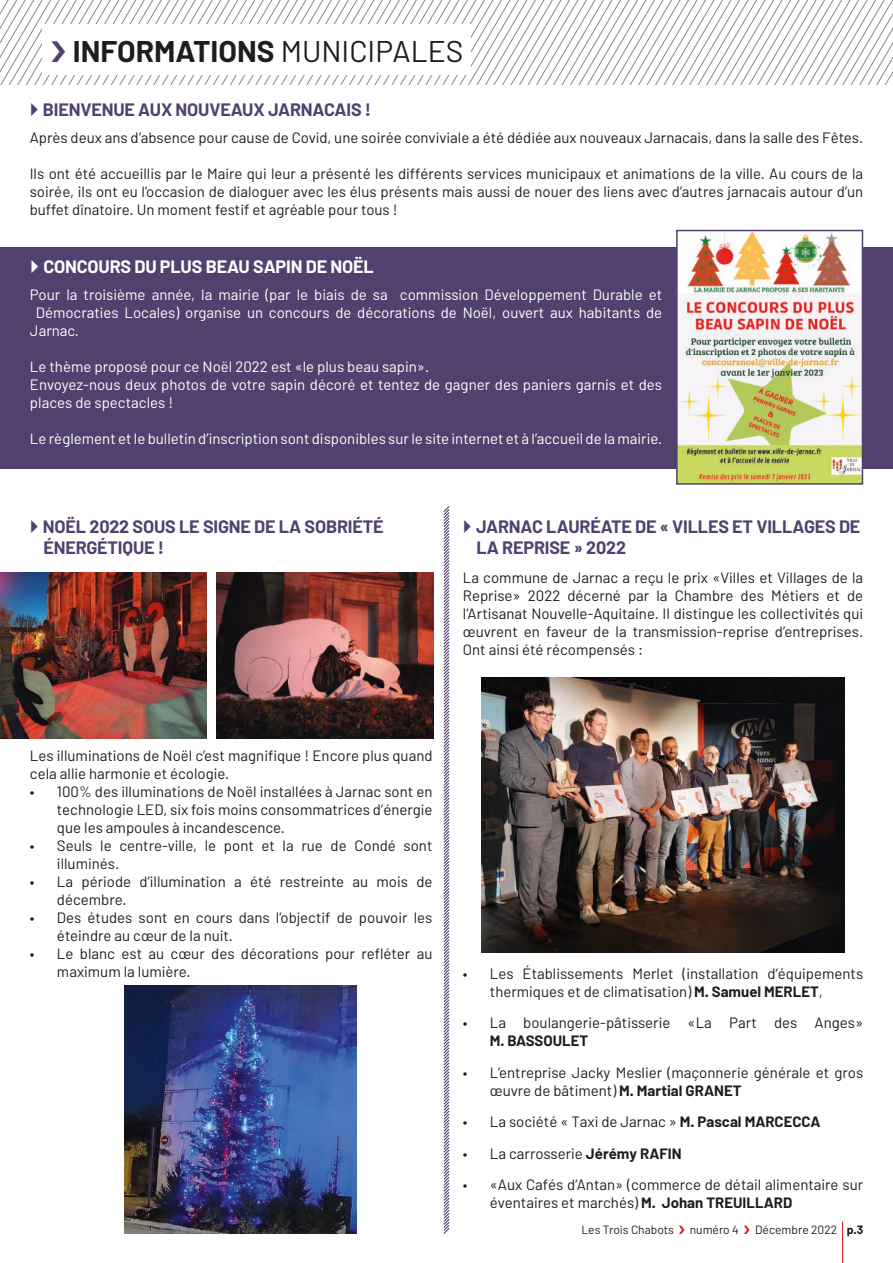
<style>
.page{position:relative;width:893px;height:1263px;background:#fff}
.page>*{position:absolute;margin:0;border:0;box-sizing:border-box;transform-origin:0 0}
.t1{font:700 30px "Barlow";color:#1d1d1b}
.t2{font:700 18px/21.6px "Barlow";letter-spacing:-.01em;color:#52416f}
.t3{font:700 18px "Barlow";letter-spacing:-.01em;color:#fff}
.t4{font:15px/18px "Barlow";color:#1d1d1b}
.t5{font:15px/18px "Barlow";color:#fff}
.t6{font:700 15px "Barlow";color:#1d1d1b}
.t7{font:12px "Barlow";color:#1d1d1b}
.s1{font-weight:400}
.s2{font-weight:700}
</style>
<div class="page">
<hr style="left:842px;top:1221px;width:1px;height:42px;background:#e30614">
<div style="left:0;top:247px;width:893px;height:221px;background:#52416f"></div>
<img style="left:679px;top:233px;width:181px;height:249px">
<div style="left:676px;top:230px;width:187px;height:255px;border:2px solid #52416f"></div>
<img style="left:0;top:573px;width:207px;height:165px">
<img style="left:216px;top:573px;width:218px;height:165px">
<img style="left:125px;top:985px;width:232px;height:249px">
<img style="left:482px;top:677px;width:362px;height:275px">
<svg style="left:443px;top:506px;width:7px;height:728px"></svg>
<svg style="left:0;top:0;width:893px;height:85px"></svg>
<h1 class="t1" style="left:73px;top:32px;width:392px">INFORMATIONS <span class="s1">MUNICIPALES</span></h1>
<p class="t2" style="left:43px;top:98px;width:330px">BIENVENUE AUX NOUVEAUX JARNACAIS !</p>
<p class="t4" style="left:30px;top:128px;width:835px">Après deux ans d’absence pour cause de Covid, une soirée conviviale a été dédiée aux nouveaux Jarnacais, dans la salle des Fêtes.</p>
<p class="t4" style="left:30px;top:164px;width:835px;text-align:justify">Ils ont été accueillis par le Maire qui leur a présenté les différents services municipaux et animations de la ville. Au cours de la soirée, ils ont eu l’occasion de dialoguer avec les élus présents mais aussi de nouer des liens avec d’autres jarnacais autour d’un buffet dînatoire. Un moment festif et agréable pour tous !</p>
<p class="t3" style="left:43px;top:255px;width:332px">CONCOURS DU PLUS BEAU SAPIN DE NOËL</p>
<p class="t5" style="left:30px;top:285px;width:634px">Pour la troisième année, la mairie (par le biais de sa commission Développement Durable et</p>
<p class="t5" style="left:36px;top:303px;width:628px">Démocraties Locales) organise un concours de décorations de Noël, ouvert aux habitants de</p>
<p class="t5" style="left:30px;top:321px;width:51px">Jarnac.</p>
<p class="t5" style="left:30px;top:357px;width:634px">Le thème proposé pour ce Noël 2022 est «le plus beau sapin».<br>Envoyez-nous deux photos de votre sapin décoré et tentez de gagner des paniers garnis et des places de spectacles !</p>
<p class="t5" style="left:30px;top:429px;width:634px">Le règlement et le bulletin d’inscription sont disponibles sur le site internet et à l’accueil de la mairie.</p>
<p class="t2" style="left:43px;top:515px;width:342px">NOËL 2022 SOUS LE SIGNE DE LA SOBRIÉTÉ<br>ÉNERGÉTIQUE !</p>
<p class="t2" style="left:476px;top:515px;width:386px">JARNAC LAURÉATE DE « VILLES ET VILLAGES DE<br>LA REPRISE » 2022</p>
<p class="t4" style="left:463px;top:568px;width:402px;text-align:justify">La commune de Jarnac a reçu le prix «Villes et Villages de la Reprise» 2022 décerné par la Chambre des Métiers et de l’Artisanat Nouvelle-Aquitaine. Il distingue les collectivités qui œuvrent en faveur de la transmission-reprise d’entreprises.<br>Ont ainsi été récompensés :</p>
<p class="t4" style="left:30px;top:746px;width:404px">Les illuminations de Noël c’est magnifique ! Encore plus quand cela allie harmonie et écologie.</p>
<p class="t4" style="left:57px;top:782px;width:377px;text-align:justify;text-indent:-27px">• 100% des illuminations de Noël installées à Jarnac sont en technologie LED, six fois moins consommatrices d’énergie que les ampoules à incandescence.</p>
<p class="t4" style="left:57px;top:836px;width:377px;text-indent:-27px">• Seuls le centre-ville, le pont et la rue de Condé sont illuminés.</p>
<p class="t4" style="left:57px;top:872px;width:377px;text-indent:-27px">• La période d’illumination a été restreinte au mois de décembre.</p>
<p class="t4" style="left:57px;top:908px;width:377px;text-indent:-27px">• Des études sont en cours dans l’objectif de pouvoir les éteindre au cœur de la nuit.</p>
<p class="t4" style="left:57px;top:944px;width:377px;text-indent:-27px">• Le blanc est au cœur des décorations pour refléter au maximum la lumière.</p>
<p class="t4" style="left:490px;top:964px;width:375px;text-indent:-27px">• Les Établissements Merlet (installation d’équipements thermiques et de climatisation) <span class="s2">M. Samuel MERLET</span>,</p>
<p class="t4" style="left:463px;top:1013px;width:402px">• La boulangerie-pâtisserie «La Part des Anges»</p>
<p class="t6" style="left:490px;top:1031px;width:100px">M. BASSOULET</p>
<p class="t4" style="left:490px;top:1063px;width:375px;text-indent:-27px">• L’entreprise Jacky Meslier (maçonnerie générale et gros œuvre de bâtiment) <span class="s2">M. Martial GRANET</span></p>
<p class="t4" style="left:463px;top:1112px;width:359px">• La société « Taxi de Jarnac » <span class="s2">M. Pascal MARCECCA</span></p>
<p class="t4" style="left:463px;top:1144px;width:220px">• La carrosserie <span class="s2">Jérémy RAFIN</span></p>
<p class="t4" style="left:490px;top:1175px;width:375px;text-indent:-27px">• «Aux Cafés d’Antan» (commerce de détail alimentaire sur éventaires et marchés) <span class="s2">M. Johan TREUILLARD</span></p>
<p class="t7" style="left:581px;top:1222px;width:94px">Les Trois Chabots</p>
<p class="t7" style="left:690px;top:1222px;width:51px">numéro 4</p>
<p class="t7" style="left:755px;top:1222px;width:110px">Décembre 2022 <span class="s2">p.3</span></p>
</div>
